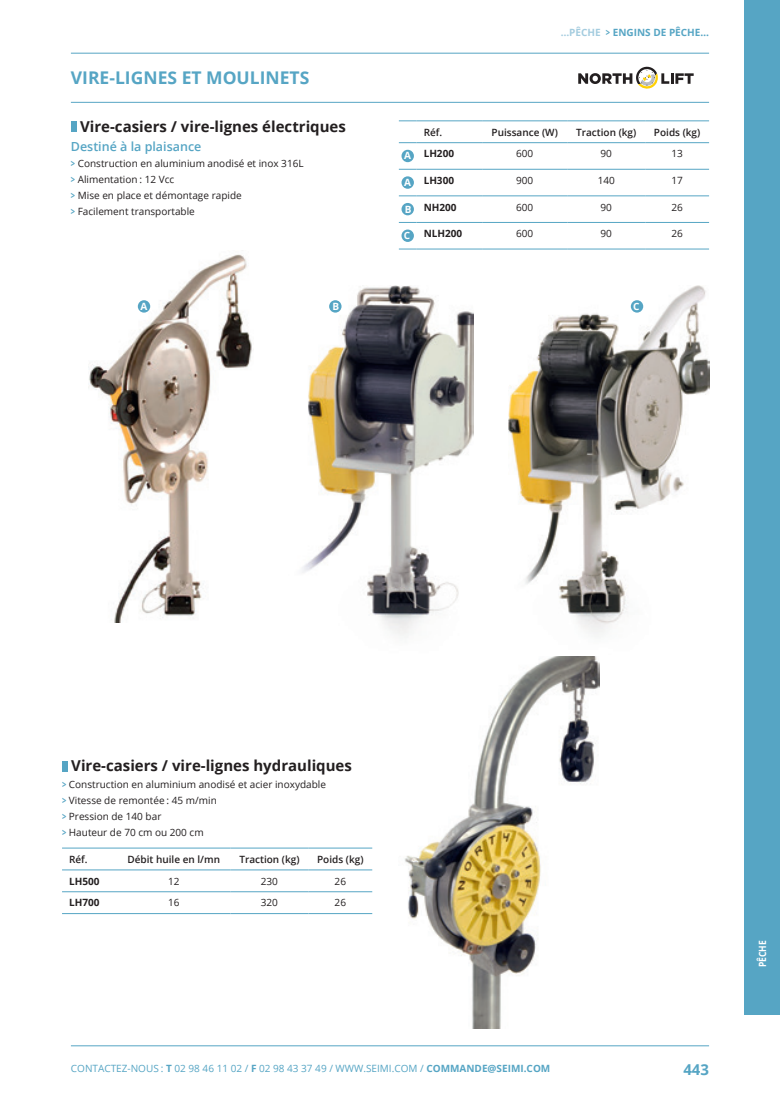
<style>
.page{position:relative;width:780px;height:1099px;background:#fff}
.page>*{position:absolute;margin:0;border:0;box-sizing:border-box;transform-origin:0 0}
._2_TITRE_THÈME_C36{font:700 17.5px "Open Sans";color:#56a5c4}
._3_TITRE_PRODUIT_C36{font:700 15px "Open Sans";color:#231f20}
._3_SOUS_TITRE_PRODUI{font:700 15px "Open Sans";color:#231f20}
.t1{font:700 15px "Open Sans";color:#56a5c4}
._3_SOUS_TITRE_PRODUI-2{font:600 12.5px "Open Sans";color:#56a5c4}
._4_TEXTE_COURANT_C36{font:10px "Open Sans";color:#231f20}
._4_TEXTE_COURANT_C36-2{font:600 10px "Open Sans";color:#231f20}
.t2{font:10px "Open Sans";color:#56a5c4}
._4_TEXTE_COURANT_C36-3{font:700 10px "Open Sans";color:#231f20}
._0_TITRE_CHAPITRE_BI{font:700 10px "Open Sans";color:#56a5c4;scale:.75 1}
.INDEX_VISUEL_C36{font:700 10px "Open Sans";color:#fff}
.INDEX_VISUEL_C36-2{font:700 10px "Open Sans";color:#fff;scale:.85 1}
.s1{font-weight:700;color:#56a5c4}
.s2{color:#a4ccdf}
.s3{font-weight:700}
</style>
<div class="page">
<div style="left:744px;top:0;width:36px;height:1014px;background:#56a5c4"></div>
<hr style="left:71px;top:1045px;width:638px;height:1px;background:#56a5c4">
<hr style="left:71px;top:102px;width:638px;height:1px;background:#56a5c4">
<div style="left:71px;top:121px;width:5px;height:11px;background:#56a5c4"></div>
<img style="left:404px;top:656px;width:195px;height:372px">
<div style="left:62px;top:760px;width:5px;height:11px;background:#56a5c4"></div>
<hr style="left:62px;top:847px;width:55px;height:1px;background:#56a5c4">
<hr style="left:117px;top:847px;width:113px;height:1px;background:#56a5c4">
<hr style="left:230px;top:847px;width:78px;height:1px;background:#56a5c4">
<hr style="left:308px;top:847px;width:64px;height:1px;background:#56a5c4">
<hr style="left:62px;top:869px;width:55px;height:1px;background:#56a5c4">
<hr style="left:117px;top:869px;width:113px;height:1px;background:#56a5c4">
<hr style="left:230px;top:869px;width:78px;height:1px;background:#56a5c4">
<hr style="left:308px;top:869px;width:64px;height:1px;background:#56a5c4">
<hr style="left:62px;top:891px;width:55px;height:1px;background:#56a5c4">
<hr style="left:117px;top:891px;width:113px;height:1px;background:#56a5c4">
<hr style="left:230px;top:891px;width:78px;height:1px;background:#56a5c4">
<hr style="left:308px;top:891px;width:64px;height:1px;background:#56a5c4">
<hr style="left:62px;top:913px;width:55px;height:1px;background:#56a5c4">
<hr style="left:117px;top:913px;width:113px;height:1px;background:#56a5c4">
<hr style="left:230px;top:913px;width:78px;height:1px;background:#56a5c4">
<hr style="left:308px;top:913px;width:64px;height:1px;background:#56a5c4">
<svg style="left:578px;top:66px;width:115px;height:23px"></svg>
<svg style="left:399px;top:120px;width:17px;height:1px"></svg>
<hr style="left:416px;top:120px;width:66px;height:1px;background:#56a5c4">
<hr style="left:482px;top:120px;width:85px;height:1px;background:#56a5c4">
<hr style="left:567px;top:120px;width:78px;height:1px;background:#56a5c4">
<hr style="left:645px;top:120px;width:64px;height:1px;background:#56a5c4">
<svg style="left:399px;top:142px;width:17px;height:1px"></svg>
<hr style="left:416px;top:142px;width:66px;height:1px;background:#56a5c4">
<hr style="left:482px;top:142px;width:85px;height:1px;background:#56a5c4">
<hr style="left:567px;top:142px;width:78px;height:1px;background:#56a5c4">
<hr style="left:645px;top:142px;width:64px;height:1px;background:#56a5c4">
<svg style="left:399px;top:169px;width:17px;height:1px"></svg>
<hr style="left:416px;top:169px;width:66px;height:1px;background:#56a5c4">
<hr style="left:482px;top:169px;width:85px;height:1px;background:#56a5c4">
<hr style="left:567px;top:169px;width:78px;height:1px;background:#56a5c4">
<hr style="left:645px;top:169px;width:64px;height:1px;background:#56a5c4">
<svg style="left:399px;top:195px;width:17px;height:1px"></svg>
<hr style="left:416px;top:195px;width:66px;height:1px;background:#56a5c4">
<hr style="left:482px;top:195px;width:85px;height:1px;background:#56a5c4">
<hr style="left:567px;top:195px;width:78px;height:1px;background:#56a5c4">
<hr style="left:645px;top:195px;width:64px;height:1px;background:#56a5c4">
<svg style="left:399px;top:222px;width:17px;height:1px"></svg>
<hr style="left:416px;top:222px;width:66px;height:1px;background:#56a5c4">
<hr style="left:482px;top:222px;width:85px;height:1px;background:#56a5c4">
<hr style="left:567px;top:222px;width:78px;height:1px;background:#56a5c4">
<hr style="left:645px;top:222px;width:64px;height:1px;background:#56a5c4">
<svg style="left:399px;top:249px;width:17px;height:1px"></svg>
<hr style="left:416px;top:249px;width:66px;height:1px;background:#56a5c4">
<hr style="left:482px;top:249px;width:85px;height:1px;background:#56a5c4">
<hr style="left:567px;top:249px;width:78px;height:1px;background:#56a5c4">
<hr style="left:645px;top:249px;width:64px;height:1px;background:#56a5c4">
<div style="left:401px;top:150px;width:13px;height:12px;background:#56a5c4;border-radius:50%"></div>
<div style="left:401px;top:176px;width:13px;height:13px;background:#56a5c4;border-radius:50%"></div>
<div style="left:401px;top:203px;width:13px;height:12px;background:#56a5c4;border-radius:50%"></div>
<div style="left:401px;top:229px;width:13px;height:13px;background:#56a5c4;border-radius:50%"></div>
<img style="left:89px;top:254px;width:163px;height:368px">
<img style="left:302px;top:285px;width:171px;height:351px">
<img style="left:508px;top:285px;width:201px;height:349px">
<div style="left:138px;top:300px;width:12px;height:12px;background:#56a5c4;border-radius:50%"></div>
<div style="left:329px;top:300px;width:12px;height:12px;background:#56a5c4;border-radius:50%"></div>
<div style="left:630px;top:300px;width:13px;height:12px;background:#56a5c4;border-radius:50%"></div>
<hr style="left:71px;top:53px;width:638px;height:1px;background:#56a5c4">
<p class="_2_TITRE_THÈME_C36" style="left:71px;top:66px;width:240px">VIRE-LIGNES ET MOULINETS</p>
<p class="_3_SOUS_TITRE_PRODUI" style="left:80px;top:116px;width:267px">Vire-casiers / vire-lignes électriques</p>
<p class="_3_SOUS_TITRE_PRODUI-2" style="left:71px;top:137px;width:132px">Destiné à la plaisance</p>
<p class="_4_TEXTE_COURANT_C36" style="left:71px;top:156px;width:234px"><span class="s1">&gt;</span> Construction en aluminium anodisé et inox 316L</p>
<p class="_4_TEXTE_COURANT_C36" style="left:71px;top:172px;width:105px"><span class="s1">&gt;</span> Alimentation : 12 Vcc</p>
<p class="_4_TEXTE_COURANT_C36" style="left:71px;top:188px;width:172px"><span class="s1">&gt;</span> Mise en place et démontage rapide</p>
<p class="_4_TEXTE_COURANT_C36" style="left:71px;top:204px;width:125px"><span class="s1">&gt;</span> Facilement transportable</p>
<p class="_0_TITRE_CHAPITRE_BI" style="left:560px;top:25px;width:199px"><span class="s2">…PÊCHE</span> &gt; ENGINS DE PÊCHE…</p>
<p class="_4_TEXTE_COURANT_C36-2" style="left:423px;top:125px;width:20px">Réf.</p>
<p class="_4_TEXTE_COURANT_C36-2" style="left:491px;top:125px;width:68px">Puissance (W)</p>
<p class="_4_TEXTE_COURANT_C36-2" style="left:576px;top:125px;width:62px">Traction (kg)</p>
<p class="_4_TEXTE_COURANT_C36-2" style="left:654px;top:125px;width:48px">Poids (kg)</p>
<p class="INDEX_VISUEL_C36" style="left:404px;top:149px;width:8px">A</p>
<p class="_4_TEXTE_COURANT_C36-3" style="left:423px;top:147px;width:32px">LH200</p>
<p class="_4_TEXTE_COURANT_C36" style="left:516px;top:147px;width:19px">600</p>
<p class="_4_TEXTE_COURANT_C36" style="left:600px;top:147px;width:13px">90</p>
<p class="_4_TEXTE_COURANT_C36" style="left:671px;top:147px;width:13px">13</p>
<p class="INDEX_VISUEL_C36" style="left:404px;top:175px;width:8px">A</p>
<p class="_4_TEXTE_COURANT_C36-3" style="left:423px;top:173px;width:32px">LH300</p>
<p class="_4_TEXTE_COURANT_C36" style="left:516px;top:173px;width:19px">900</p>
<p class="_4_TEXTE_COURANT_C36" style="left:597px;top:173px;width:19px">140</p>
<p class="_4_TEXTE_COURANT_C36" style="left:671px;top:173px;width:13px">17</p>
<p class="INDEX_VISUEL_C36" style="left:405px;top:202px;width:8px">B</p>
<p class="_4_TEXTE_COURANT_C36-3" style="left:423px;top:200px;width:34px">NH200</p>
<p class="_4_TEXTE_COURANT_C36" style="left:516px;top:200px;width:19px">600</p>
<p class="_4_TEXTE_COURANT_C36" style="left:600px;top:200px;width:13px">90</p>
<p class="_4_TEXTE_COURANT_C36" style="left:671px;top:200px;width:13px">26</p>
<p class="INDEX_VISUEL_C36" style="left:404px;top:229px;width:8px">C</p>
<p class="_4_TEXTE_COURANT_C36-3" style="left:423px;top:226px;width:40px">NLH200</p>
<p class="_4_TEXTE_COURANT_C36" style="left:516px;top:227px;width:19px">600</p>
<p class="_4_TEXTE_COURANT_C36" style="left:600px;top:227px;width:13px">90</p>
<p class="_4_TEXTE_COURANT_C36" style="left:671px;top:227px;width:13px">26</p>
<p class="INDEX_VISUEL_C36" style="left:140px;top:299px;width:8px">A</p>
<p class="INDEX_VISUEL_C36" style="left:332px;top:299px;width:8px">B</p>
<p class="INDEX_VISUEL_C36" style="left:633px;top:299px;width:8px">C</p>
<p class="_3_TITRE_PRODUIT_C36" style="left:71px;top:755px;width:282px">Vire-casiers / vire-lignes hydrauliques</p>
<p class="_4_TEXTE_COURANT_C36" style="left:62px;top:777px;width:265px"><span class="s1">&gt;</span> Construction en aluminium anodisé et acier inoxydable</p>
<p class="_4_TEXTE_COURANT_C36" style="left:62px;top:793px;width:156px"><span class="s1">&gt;</span> Vitesse de remontée : 45 m/min</p>
<p class="_4_TEXTE_COURANT_C36" style="left:62px;top:809px;width:101px"><span class="s1">&gt;</span> Pression de 140 bar</p>
<p class="_4_TEXTE_COURANT_C36" style="left:62px;top:825px;width:143px"><span class="s1">&gt;</span> Hauteur de 70 cm ou 200 cm</p>
<p class="_4_TEXTE_COURANT_C36-2" style="left:69px;top:852px;width:20px">Réf.</p>
<p class="_4_TEXTE_COURANT_C36-2" style="left:127px;top:852px;width:94px">Débit huile en l/mn</p>
<p class="_4_TEXTE_COURANT_C36-2" style="left:239px;top:852px;width:62px">Traction (kg)</p>
<p class="_4_TEXTE_COURANT_C36-2" style="left:317px;top:852px;width:48px">Poids (kg)</p>
<p class="_4_TEXTE_COURANT_C36-3" style="left:69px;top:874px;width:32px">LH500</p>
<p class="_4_TEXTE_COURANT_C36" style="left:168px;top:874px;width:13px">12</p>
<p class="_4_TEXTE_COURANT_C36" style="left:261px;top:874px;width:19px">230</p>
<p class="_4_TEXTE_COURANT_C36" style="left:334px;top:874px;width:13px">26</p>
<p class="_4_TEXTE_COURANT_C36-3" style="left:69px;top:895px;width:32px">LH700</p>
<p class="_4_TEXTE_COURANT_C36" style="left:168px;top:896px;width:13px">16</p>
<p class="_4_TEXTE_COURANT_C36" style="left:261px;top:896px;width:19px">320</p>
<p class="_4_TEXTE_COURANT_C36" style="left:334px;top:896px;width:13px">26</p>
<p class="t2" style="left:71px;top:1060px;width:481px">CONTACTEZ-NOUS : <span class="s3">T</span> 02 98 46 11 02 / <span class="s3">F</span> 02 98 43 37 49 / WWW.SEIMI.COM / <span class="s3">COMMANDE@SEIMI.COM</span></p>
<h2 class="t1" style="left:683px;top:1059px;width:27px">443</h2>
<p class="INDEX_VISUEL_C36-2" style="left:755px;top:967px;width:33px;rotate:-90deg">PÊCHE</p>
</div>
